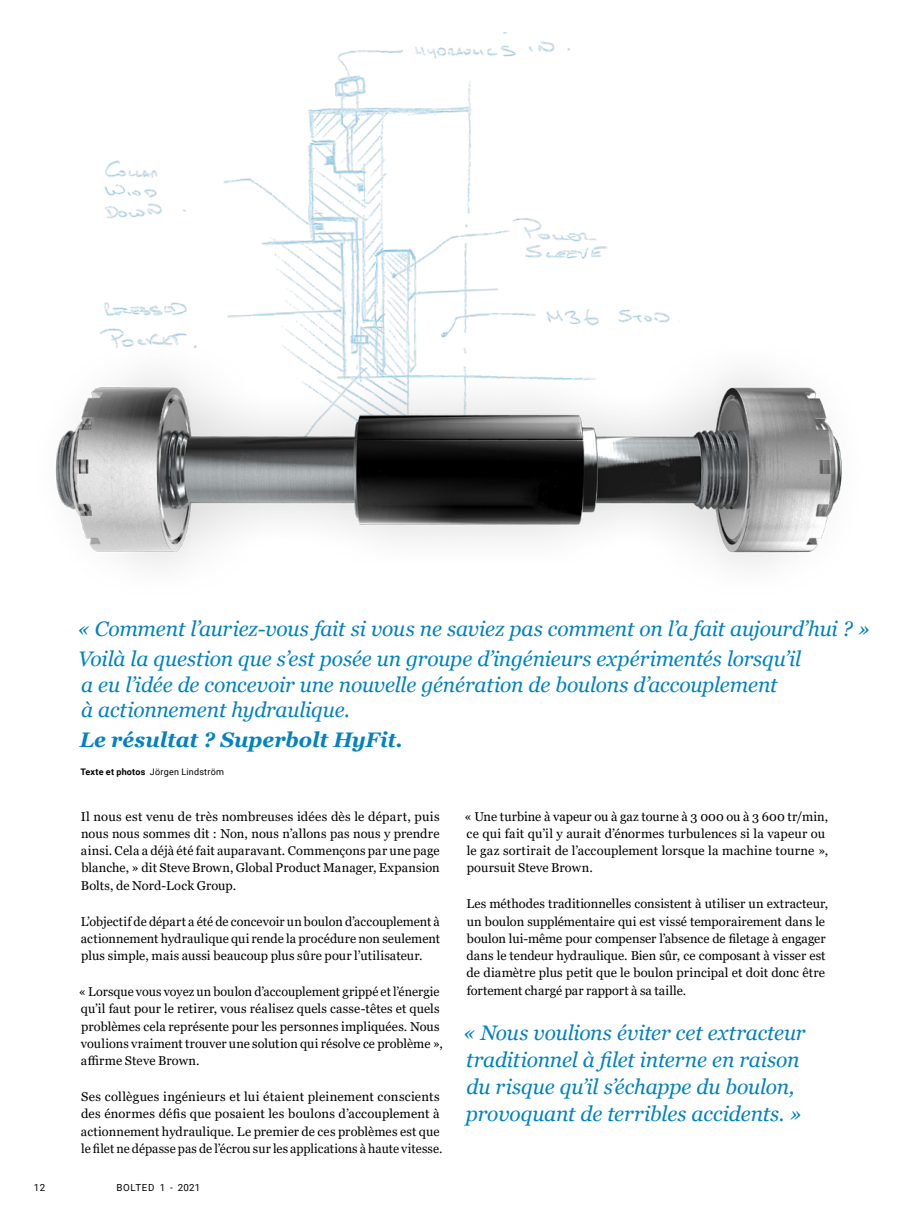
<style>
.page{position:relative;width:915px;height:1212px;background:#fff}
.page>*{position:absolute;margin:0;border:0;box-sizing:border-box;transform-origin:0 0}
.Ingress{font:italic 21px/25.5px "Georgia";letter-spacing:-.01em;color:#0082c4}
.Pull_quote_Georgia_1{font:italic 21px/27px "Georgia";letter-spacing:-.01em;color:#0082c4}
.Ingress-2{font:italic 700 21px "Georgia";letter-spacing:-.005em;color:#0082c4}
._9_12_5_body_Georgia{font:12.75px/17.2px "Georgia";letter-spacing:.005em;color:#000}
.Pull_quote_Georgia_1-2{font:12.75px/17.2px "Georgia";letter-spacing:.01em;color:#000}
.t1{font:9.75px "Roboto";letter-spacing:.05em;color:#000}
.small_credit{font:9px "Roboto";letter-spacing:.025em;color:#000}
.s1{font-weight:700}
</style>
<div class="page">
<img style="left:104px;top:32px;width:504px;height:253px">
<img style="left:55px;top:285px;width:787px;height:281px">
<p class="Ingress" style="left:78px;top:617px;width:793px">« Comment l’auriez-vous fait si vous ne saviez pas comment on l’a fait aujourd’hui ? »</p>
<p class="Ingress" style="left:78px;top:646px;width:724px">Voilà la question que s’est posée un groupe d’ingénieurs expérimentés lorsqu’il a eu l’idée de concevoir une nouvelle génération de boulons d’accouplement<br>à actionnement hydraulique.</p>
<p class="Ingress-2" style="left:80px;top:726px;width:324px">Le résultat ? Superbolt HyFit.</p>
<p class="small_credit" style="left:80px;top:765px;width:145px"><span class="s1">Texte et photos</span> Jörgen Lindström</p>
<p class="_9_12_5_body_Georgia" style="left:81px;top:808px;width:360px;text-align:justify">Il nous est venu de très nombreuses idées dès le départ, puis nous nous sommes dit : Non, nous n’allons pas nous y prendre ainsi. Cela a déjà été fait auparavant. Commençons par une page blanche, » dit Steve Brown, Global Product Manager, Expansion Bolts, de Nord-Lock Group.</p>
<p class="_9_12_5_body_Georgia" style="left:81px;top:913px;width:361px;text-align:justify">L’objectif de départ a été de concevoir un boulon d’accouplement à actionnement hydraulique qui rende la procédure non seulement plus simple, mais aussi beaucoup plus sûre pour l’utilisateur.</p>
<p class="_9_12_5_body_Georgia" style="left:79px;top:983px;width:365px">« Lorsque vous voyez un boulon d’accouplement grippé et l’énergie qu’il faut pour le retirer, vous réalisez quels casse-têtes et quels problèmes cela représente pour les personnes impliquées. Nous voulions vraiment trouver une solution qui résolve ce problème », affirme Steve Brown.</p>
<p class="_9_12_5_body_Georgia" style="left:81px;top:1088px;width:363px">Ses collègues ingénieurs et lui étaient pleinement conscients des énormes défis que posaient les boulons d’accouplement à actionnement hydraulique. Le premier de ces problèmes est que le filet ne dépasse pas de l’écrou sur les applications à haute vitesse.</p>
<p class="t1" style="left:34px;top:1180px;width:13px">12</p>
<p class="t1" style="left:116px;top:1180px;width:85px">BOLTED 1 - 2021</p>
<p class="Pull_quote_Georgia_1-2" style="left:464px;top:808px;width:365px">« Une turbine à vapeur ou à gaz tourne à 3 000 ou à 3 600 tr/min, ce qui fait qu’il y aurait d’énormes turbulences si la vapeur ou le gaz sortirait de l’accouplement lorsque la machine tourne », poursuit Steve Brown.</p>
<p class="_9_12_5_body_Georgia" style="left:466px;top:895px;width:363px">Les méthodes traditionnelles consistent à utiliser un extracteur, un boulon supplémentaire qui est vissé temporairement dans le boulon lui-même pour compenser l’absence de filetage à engager dans le tendeur hydraulique. Bien sûr, ce composant à visser est de diamètre plus petit que le boulon principal et doit donc être fortement chargé par rapport à sa taille.</p>
<p class="Pull_quote_Georgia_1" style="left:463px;top:1020px;width:344px">« Nous voulions éviter cet extracteur traditionnel à filet interne en raison du risque qu’il s’échappe du boulon, provoquant de terribles accidents. »</p>
</div>
